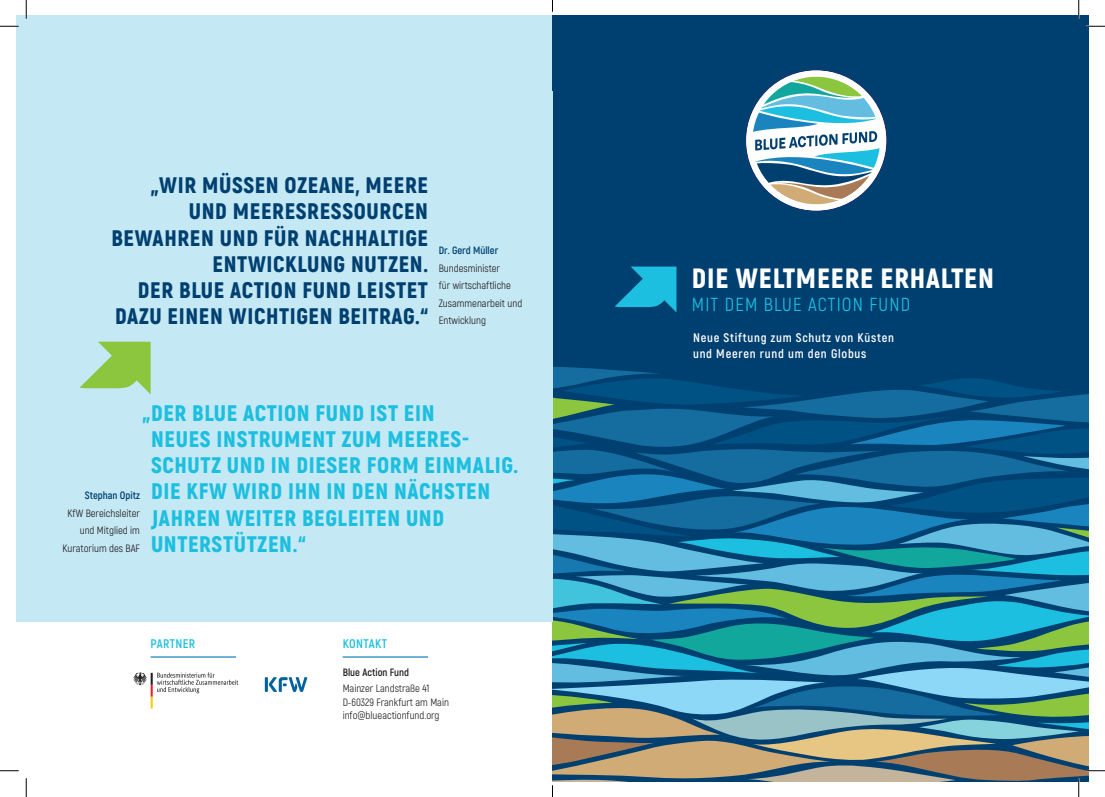
<style>
.page{position:relative;width:1105px;height:797px;background:#fff}
.page>*{position:absolute;margin:0;border:0;box-sizing:border-box;transform-origin:0 0}
.t1{font:900 27.88px "Akrobat";letter-spacing:.03em;color:#fff}
.t2{font:900 22.5px/26.2px "Akrobat";letter-spacing:.03em;color:#1cbfdf}
.t3{font:900 22.5px/26.2px "Akrobat";letter-spacing:.03em;color:#004071;text-align:right}
.t4{font:18.88px "Akrobat";letter-spacing:.06em;color:#1cbfdf}
.t5{font:700 12.5px/16.2px "Akrobat";letter-spacing:.06em;color:#fff}
.t6{font:700 12.5px "Akrobat";letter-spacing:.03em;color:#1cbfdf}
.t7{font:10.62px/17.5px "Akrobat";color:#231f20}
.t8{font:700 10.62px "Akrobat";color:#004071}
.t9{font:700 10.62px "Akrobat";color:#231f20}
</style>
<div class="page">
<div style="left:552px;top:47px;width:537px;height:734px;background:#004071"></div>
<div style="left:16px;top:16px;width:536px;height:606px;background:#c4e8f4"></div>
<div style="left:552px;top:16px;width:537px;height:75px;background:#004071"></div>
<svg style="left:746px;top:70px;width:140px;height:140px"></svg>
<hr style="left:343px;top:656px;width:85px;height:1px;background:#1a84bf">
<hr style="left:151px;top:656px;width:85px;height:1px;background:#1a84bf">
<svg style="left:133px;top:672px;width:105px;height:36px"></svg>
<hr style="left:265px;top:677px;width:3px;height:15px;background:#00639e">
<svg style="left:269px;top:677px;width:38px;height:15px"></svg>
<svg style="left:79px;top:342px;width:72px;height:52px"></svg>
<svg style="left:0;top:25px;width:19px;height:2px"></svg>
<svg style="left:1086px;top:25px;width:19px;height:2px"></svg>
<svg style="left:0;top:770px;width:19px;height:1px"></svg>
<svg style="left:25px;top:0;width:2px;height:19px"></svg>
<svg style="left:25px;top:778px;width:2px;height:19px"></svg>
<svg style="left:1078px;top:0;width:1px;height:19px"></svg>
<svg style="left:552px;top:235px;width:553px;height:562px"></svg>
<h2 class="t3" style="left:111px;top:172px;width:318px">WIR MÜSSEN OZEANE, MEERE<br>UND MEERESRESSOURCEN<br>BEWAHREN UND FÜR NACHHALTIGE<br>ENTWICKLUNG NUTZEN.<br>DER BLUE ACTION FUND LEISTET<br>DAZU EINEN WICHTIGEN BEITRAG.“</h2>
<h2 class="t3" style="left:151px;top:184px;width:9px">"</h2>
<p class="t8" style="left:439px;top:244px;width:61px">Dr. Gerd Müller</p>
<p class="t7" style="left:439px;top:259px;width:85px">Bundesminister<br>für wirtschaftliche<br>Zusammenarbeit und<br>Entwicklung</p>
<h2 class="t2" style="left:151px;top:399px;width:369px">DER BLUE ACTION FUND IST EIN<br>NEUES INSTRUMENT ZUM MEERES-<br>SCHUTZ UND IN DIESER FORM EINMALIG.<br>DIE KFW WIRD IHN IN DEN NÄCHSTEN<br>JAHREN WEITER BEGLEITEN UND<br>UNTERSTÜTZEN.“</h2>
<h2 class="t2" style="left:143px;top:412px;width:9px">”</h2>
<p class="t8" style="left:85px;top:489px;width:57px">Stephan Opitz</p>
<p class="t7" style="left:62px;top:504px;width:79px;text-align:right">KfW Bereichsleiter und Mitglied im<br>Kuratorium des BAF</p>
<p class="t6" style="left:151px;top:636px;width:46px">Partner</p>
<p class="t6" style="left:343px;top:636px;width:46px">Kontakt</p>
<p class="t9" style="left:343px;top:666px;width:68px">Blue Action Fund</p>
<p class="t7" style="left:343px;top:681px;width:108px;line-height:13.8px">Mainzer Landstraße 41<br>D-60329 Frankfurt am Main info@blueactionfund.org</p>
<h1 class="t1" style="left:692px;top:260px;width:303px">DIE WELTMEERE ERHALTEN</h1>
<h3 class="t4" style="left:692px;top:293px;width:44px">mit dem</h3>
<h3 class="t4" style="left:764px;top:293px;width:145px">Blue Action Fund</h3>
<p class="t5" style="left:693px;top:329px;width:202px">Neue Stiftung zum Schutz von Küsten und Meeren rund um den Globus</p>
</div>
